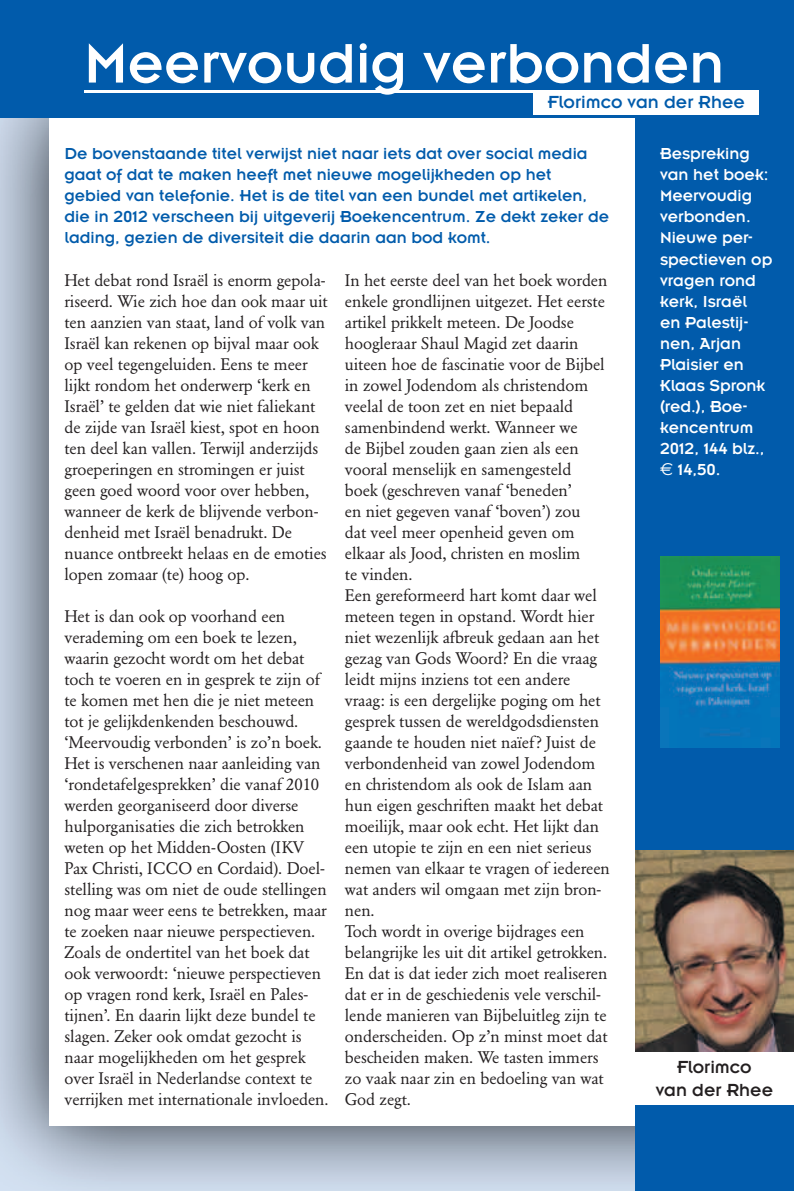
<style>
.page{position:relative;width:794px;height:1191px;background:#fff}
.page>*{position:absolute;margin:0;border:0;box-sizing:border-box;transform-origin:0 0}
.t1{font:61.25px "Insignia";color:#fff}
.t2{font:19.25px/23.1px "Insignia";color:#231f20;text-align:center}
.t3{font:19.25px "Insignia";color:#015bab}
.t4{font:17.5px/21px "Insignia";color:#015bab}
.t5{font:17.5px/21px "Insignia";color:#fff}
.t6{font:16.62px/21px "Garamond BE";letter-spacing:-.005em;color:#231f20}
.s1{font-family:"Euro Sans"}
</style>
<div class="page">
<img style="left:0;top:117px;width:50px;height:780px">
<div style="left:635px;top:0;width:159px;height:1191px;background:#015bab"></div>
<div style="left:635px;top:850px;width:159px;height:254px;background:#fff"></div>
<img style="left:635px;top:850px;width:159px;height:201px">
<img style="left:660px;top:557px;width:119px;height:190px">
<div style="left:0;top:0;width:794px;height:117px;background:#015bab"></div>
<div style="left:534px;top:90px;width:225px;height:25px;background:#fff"></div>
<hr style="left:84px;top:90px;width:660px;height:3px;background:#fff">
<h1 class="t1" style="left:84px;top:44px;width:641px">Meervoudig verbonden</h1>
<p class="t3" style="left:548px;top:95px;width:199px">Florimco van der Rhee</p>
<p class="t4" style="left:64px;top:145px;width:546px">De bovenstaande titel verwijst niet naar iets dat over social media gaat of dat te maken heeft met nieuwe mogelijkheden op het gebied van telefonie. Het is de titel van een bundel met artikelen, die in 2012 verscheen bij uitgeverij Boekencentrum. Ze dekt zeker de lading, gezien de diversiteit die daarin aan bod komt.</p>
<p class="t6" style="left:64px;top:271px;width:265px">Het debat rond Israël is enorm gepola&shy;riseerd. Wie zich hoe dan ook maar uit ten aanzien van staat, land of volk van Israël kan rekenen op bijval maar ook op veel tegengeluiden. Eens te meer lijkt rondom het onderwerp ‘kerk en Israël’ te gelden dat wie niet faliekant de zijde van Israël kiest, spot en hoon ten deel kan vallen. Terwijl anderzijds groeperingen en stromingen er juist geen goed woord voor over hebben, wanneer de kerk de blijvende verbon&shy;denheid met Israël benadrukt. De nuance ontbreekt helaas en de emoties lopen zomaar (te) hoog op.</p>
<p class="t6" style="left:64px;top:607px;width:266px">Het is dan ook op voorhand een verademing om een boek te lezen, waarin gezocht wordt om het debat toch te voeren en in gesprek te zijn of te komen met hen die je niet meteen tot je gelijkdenkenden beschouwd. ‘Meervoudig verbonden’ is zo’n boek.<br>Het is verschenen naar aanleiding van ‘rondetafelgesprekken’ die vanaf 2010 werden georganiseerd door diverse hulporganisaties die zich betrokken weten op het Midden-Oosten (IKV Pax Christi, ICCO en Cordaid). Doel&shy;stelling was om niet de oude stellingen nog maar weer eens te betrekken, maar te zoeken naar nieuwe perspectieven.<br>Zoals de ondertitel van het boek dat ook verwoordt: ‘nieuwe perspectieven op vragen rond kerk, Israël en Pales&shy;tijnen’. En daarin lijkt deze bundel te slagen. Zeker ook omdat gezocht is naar mogelijkheden om het gesprek over Israël in Nederlandse context te verrijken met internationale invloeden.</p>
<p class="t6" style="left:345px;top:271px;width:266px">In het eerste deel van het boek worden enkele grondlijnen uitgezet. Het eerste artikel prikkelt meteen. De Joodse hoogleraar Shaul Magid zet daarin uiteen hoe de fascinatie voor de Bijbel in zowel Jodendom als christendom veelal de toon zet en niet bepaald samenbindend werkt. Wanneer we<br>de Bijbel zouden gaan zien als een vooral menselijk en samengesteld<br>boek (geschreven vanaf ‘beneden’<br>en niet gegeven vanaf ‘boven’) zou<br>dat veel meer openheid geven om elkaar als Jood, christen en moslim<br>te vinden.<br>Een gereformeerd hart komt daar wel meteen tegen in opstand. Wordt hier niet wezenlijk afbreuk gedaan aan het gezag van Gods Woord? En die vraag leidt mijns inziens tot een andere vraag: is een dergelijke poging om het gesprek tussen de wereldgodsdiensten gaande te houden niet naïef? Juist de verbondenheid van zowel Jodendom en christendom als ook de Islam aan hun eigen geschriften maakt het debat moeilijk, maar ook echt. Het lijkt dan een utopie te zijn en een niet serieus nemen van elkaar te vragen of iedereen wat anders wil omgaan met zijn bron&shy;nen.<br>Toch wordt in overige bijdrages een belangrijke les uit dit artikel getrokken.<br>En dat is dat ieder zich moet realiseren dat er in de geschiedenis vele verschil&shy;lende manieren van Bijbeluitleg zijn te onderscheiden. Op z’n minst moet dat bescheiden maken. We tasten immers zo vaak naar zin en bedoeling van wat God zegt.</p>
<p class="t5" style="left:660px;top:145px;width:114px">Bespreking van het boek:<br>Meervoudig verbonden.<br>Nieuwe per&shy;spectieven op vragen rond kerk, Israël<br>en Palestij&shy;nen, Arjan<br>Plaisier en<br>Klaas Spronk (red.), Boe&shy;ken centrum<br>2012, 144 blz., <span class="s1">€</span> 14,50.</p>
<p class="t2" style="left:655px;top:1057px;width:119px">Florimco<br>van der Rhee</p>
</div>
